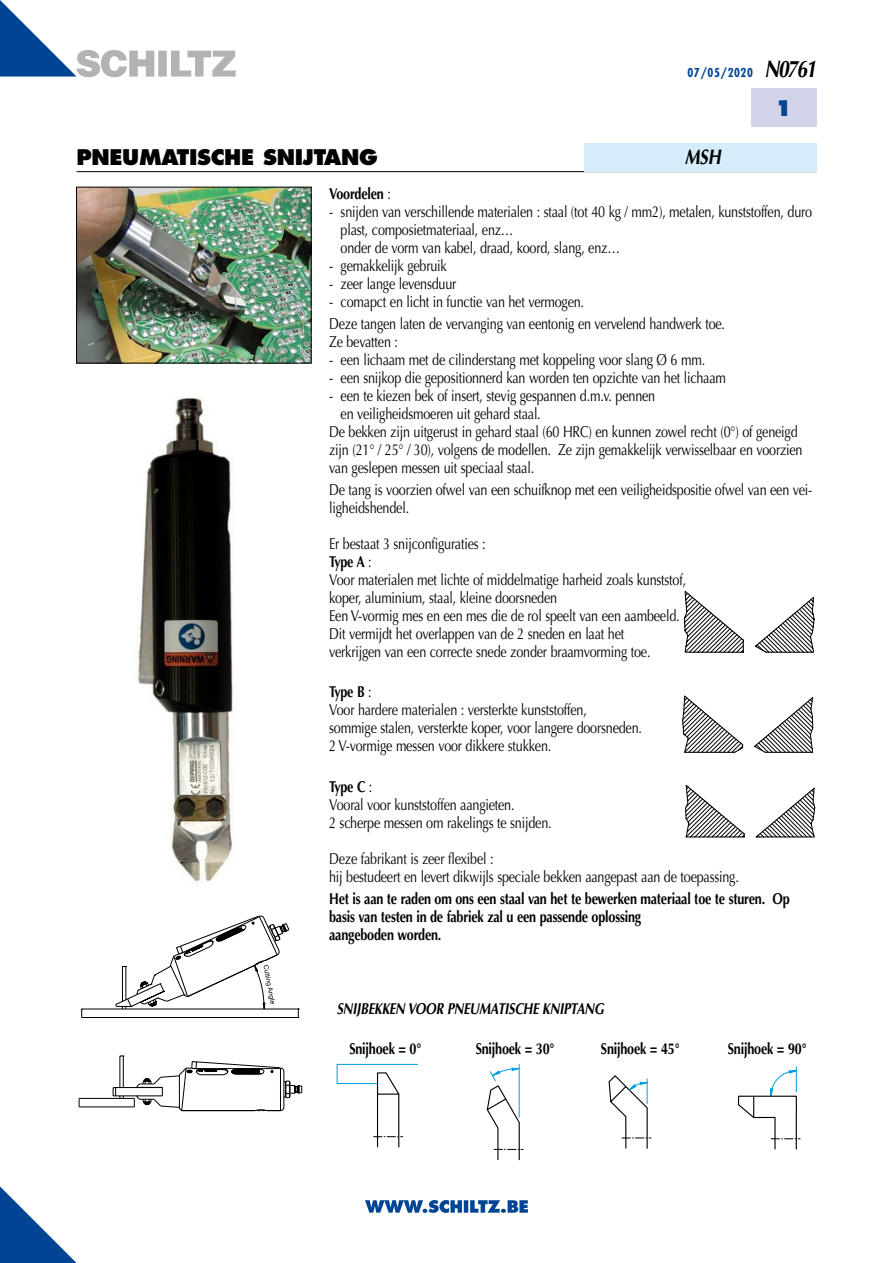
<style>
.page{position:relative;width:893px;height:1263px;background:#fff}
.page>*{position:absolute;margin:0;border:0;box-sizing:border-box;transform-origin:0 0}
.t1{font:800 21px "Futura";letter-spacing:-.015em;color:#000}
.t2{font:italic 700 21px "Optima";color:#000;scale:.8 1}
.t3{font:800 21px "Futura";color:#004494}
.t4{font:15.75px/18px "Optima";letter-spacing:-.015em;color:#000;scale:.8 1}
.t5{font:700 15.75px/18px "Optima";letter-spacing:-.015em;color:#000;scale:.8 1}
.t6{font:italic 700 15.75px "Optima";letter-spacing:-.015em;color:#000;scale:.8 1}
.t7{font:700 condensed 12px "Futura";letter-spacing:.05em;color:#004494}
.s1{font-family:"Optima";font-style:italic;font-stretch:normal;font-size:24px;color:#000}
.s2{font-weight:400}
.s3{font-weight:700}
</style>
<div class="page">
<svg style="left:0;top:1186px;width:77px;height:77px"></svg>
<div style="left:751px;top:89px;width:65px;height:38px;background:#d3d4e9"></div>
<hr style="left:77px;top:171px;width:739px;height:1px;background:#000">
<svg style="left:0;top:0;width:236px;height:77px"></svg>
<svg style="left:365px;top:1200px;width:163px;height:13px"></svg>
<div style="left:584px;top:143px;width:232px;height:28px;background:#d5edfa"></div>
<svg style="left:684px;top:591px;width:131px;height:62px"></svg>
<svg style="left:682px;top:695px;width:132px;height:58px"></svg>
<svg style="left:685px;top:785px;width:131px;height:53px"></svg>
<svg style="left:81px;top:915px;width:219px;height:103px"></svg>
<img style="left:136px;top:397px;width:97px;height:485px">
<img style="left:78px;top:189px;width:231px;height:172px">
<div style="left:76px;top:187px;width:235px;height:176px;border:1px solid #000"></div>
<svg style="left:78px;top:1055px;width:225px;height:57px"></svg>
<svg style="left:486px;top:1064px;width:37px;height:97px"></svg>
<svg style="left:608px;top:1075px;width:43px;height:74px"></svg>
<svg style="left:337px;top:1064px;width:81px;height:84px"></svg>
<svg style="left:738px;top:1067px;width:62px;height:83px"></svg>
<p class="t7" style="left:687px;top:65px;width:130px">07/05/2020 <span class="s1">N0761</span></p>
<h1 class="t3" style="left:775px;top:95px;width:19px">1</h1>
<h1 class="t1" style="left:77px;top:144px;width:303px">PNEUMATISCHE SNIJTANG</h1>
<h1 class="t2" style="left:685px;top:145px;width:46px">MSH</h1>
<p class="t5" style="left:329px;top:184px;width:79px">Voordelen <span class="s2">:</span></p>
<p class="t4" style="left:341px;top:202px;width:591px;text-indent:-11px">- snijden van verschillende materialen : staal (tot 40 kg / mm2), metalen, kunststoffen, duro plast, composietmateriaal, enz…<br>onder de vorm van kabel, draad, koord, slang, enz…</p>
<p class="t4" style="left:329px;top:256px;width:149px">- gemakkelijk gebruik</p>
<p class="t4" style="left:329px;top:274px;width:161px">- zeer lange levensduur</p>
<p class="t4" style="left:329px;top:290px;width:496px;line-height:22.2px">- comapct en licht in functie van het vermogen.<br>Deze tangen laten de vervanging van eentonig en vervelend handwerk toe.</p>
<p class="t4" style="left:329px;top:333px;width:88px">Ze bevatten :</p>
<p class="t4" style="left:329px;top:351px;width:472px">- een lichaam met de cilinderstang met koppeling voor slang Ø 6 mm.</p>
<p class="t4" style="left:329px;top:369px;width:497px">- een snijkop die gepositionnerd kan worden ten opzichte van het lichaam</p>
<p class="t4" style="left:329px;top:387px;width:409px">- een te kiezen bek of insert, stevig gespannen d.m.v. pennen</p>
<p class="t4" style="left:341px;top:405px;width:252px">en veiligheidsmoeren uit gehard staal.</p>
<p class="t4" style="left:329px;top:423px;width:587px">De bekken zijn uitgerust in gehard staal (60 HRC) en kunnen zowel recht (0°) of geneigd</p>
<p class="t4" style="left:329px;top:441px;width:593px">zijn (21° / 25° / 30), volgens de modellen. Ze zijn gemakkelijk verwisselbaar en voorzien</p>
<p class="t4" style="left:329px;top:459px;width:258px">van geslepen messen uit speciaal staal.</p>
<p class="t4" style="left:329px;top:481px;width:606px">De tang is voorzien ofwel van een schuifknop met een veiligheidspositie ofwel van een vei&shy;ligheidshendel.</p>
<p class="t4" style="left:329px;top:535px;width:448px">Er bestaat 3 snijconfiguraties :<br><span class="s3">Type A</span> :<br>Voor materialen met lichte of middelmatige harheid zoals kunststof, koper, aluminium, staal, kleine doorsneden<br>Een V-vormig mes en een mes die de rol speelt van een aambeeld.<br>Dit vermijdt het overlappen van de 2 sneden en laat het<br>verkrijgen van een correcte snede zonder braamvorming toe.</p>
<p class="t4" style="left:329px;top:683px;width:393px"><span class="s3">Type B</span> :<br>Voor hardere materialen : versterkte kunststoffen,<br>sommige stalen, versterkte koper, voor langere doorsneden.<br>2 V-vormige messen voor dikkere stukken.</p>
<p class="t4" style="left:329px;top:777px;width:280px"><span class="s3">Type C</span> :<br>Vooral voor kunststoffen aangieten.<br>2 scherpe messen om rakelings te snijden.</p>
<p class="t4" style="left:329px;top:849px;width:514px">Deze fabrikant is zeer flexibel :<br>hij bestudeert en levert dikwijls speciale bekken aangepast aan de toepassing.</p>
<p class="t5" style="left:329px;top:890px;width:577px">Het is aan te raden om ons een staal van het te bewerken materiaal toe te sturen. Op basis van testen in de fabriek zal u een passende oplossing<br>aangeboden worden.</p>
<p class="t6" style="left:337px;top:1000px;width:335px">SNIJBEKKEN VOOR PNEUMATISCHE KNIPTANG</p>
<p class="t5" style="left:349px;top:1040px;width:92px">Snijhoek = 0°</p>
<p class="t5" style="left:476px;top:1040px;width:100px">Snijhoek = 30°</p>
<p class="t5" style="left:601px;top:1040px;width:100px">Snijhoek = 45°</p>
<p class="t5" style="left:728px;top:1040px;width:100px">Snijhoek = 90°</p>
</div>
